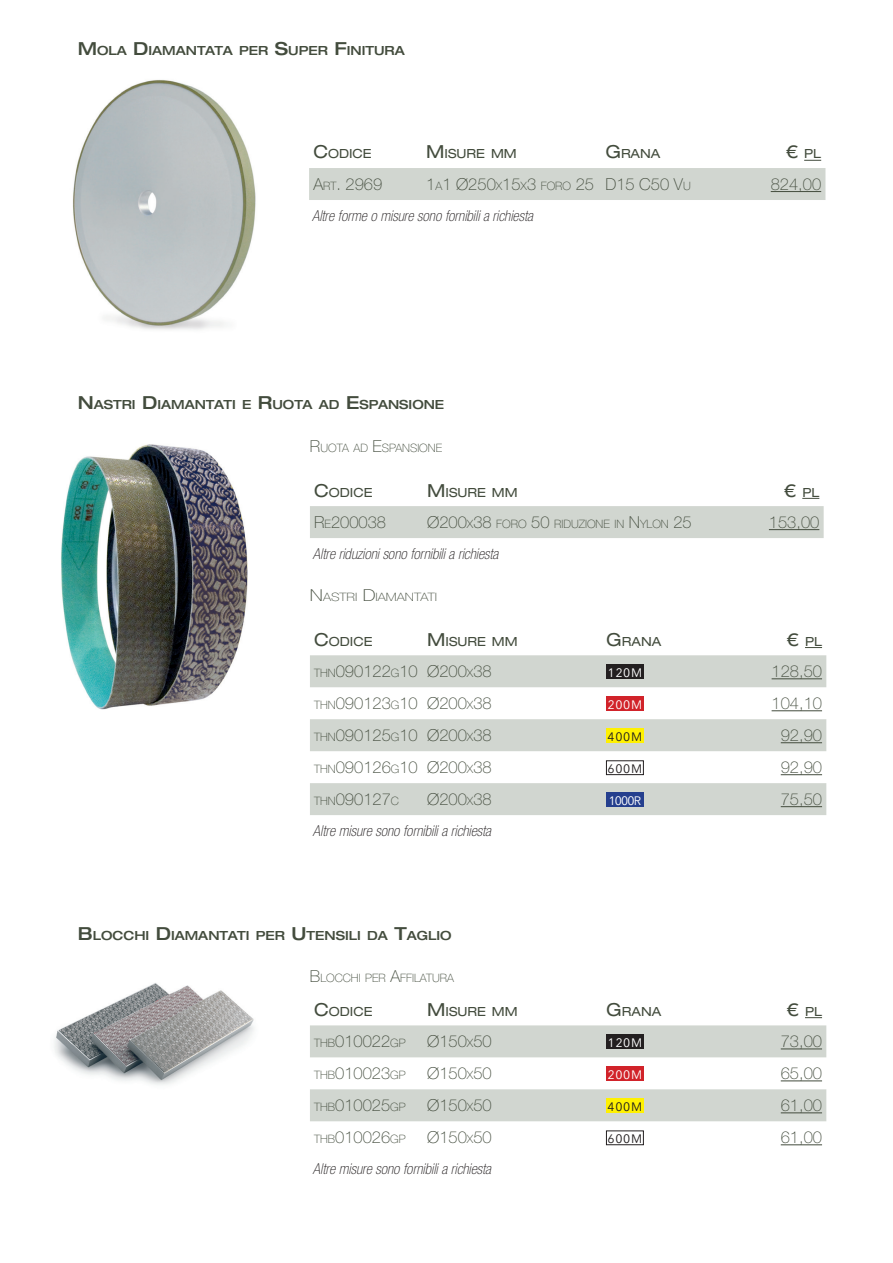
<style>
.page{position:relative;width:893px;height:1263px;background:#fff}
.page>*{position:absolute;margin:0;border:0;box-sizing:border-box;transform-origin:0 0}
.t1{font:100 16.5px "Helvetica Neue LT Pro";color:#434c3d}
.t2{font:300 16.35px "Avenir Next W1 G";color:#fff}
.t3{font:300 16.35px "Avenir Next W1 G";color:#231f20}
.t4{font:italic 100 condensed 15px "Helvetica Neue LT Pro";color:#231f20}
.t5{font:500 expanded 12.6px "Helvetica Neue LT Pro";color:#434c3d}
.t6{font:expanded 12.6px "Helvetica Neue LT Pro";color:#434c3d}
.t7{font:100 11.55px "Helvetica Neue LT Pro";color:#434c3d}
.t8{font:100 11.55px "Helvetica Neue LT Pro";color:#434c3d;scale:1.17 1}
.s1{font-size:18px}
.s2{font-size:11.55px}
.s3{font-size:16.5px}
</style>
<div class="page">
<img style="left:54px;top:983px;width:200px;height:102px">
<img style="left:73px;top:80px;width:183px;height:250px">
<div style="left:309px;top:168px;width:516px;height:32px;background:#d1d6d0"></div>
<svg style="left:804px;top:160px;width:17px;height:1px"></svg>
<hr style="left:771px;top:191px;width:50px;height:1px;background:#434c3d">
<img style="left:61px;top:444px;width:187px;height:266px">
<div style="left:310px;top:506px;width:514px;height:32px;background:#d1d6d0"></div>
<svg style="left:802px;top:498px;width:17px;height:1px"></svg>
<hr style="left:769px;top:529px;width:50px;height:1px;background:#434c3d">
<svg style="left:310px;top:655px;width:516px;height:160px;fill:#d1d6d0"></svg>
<svg style="left:805px;top:647px;width:17px;height:1px"></svg>
<div style="left:606px;top:665px;width:38px;height:14px;background:#231f20"></div>
<hr style="left:772px;top:678px;width:50px;height:1px;background:#434c3d">
<div style="left:606px;top:697px;width:38px;height:14px;background:#d1232a"></div>
<hr style="left:772px;top:710px;width:50px;height:1px;background:#434c3d">
<div style="left:606px;top:729px;width:38px;height:14px;background:#fff101"></div>
<hr style="left:781px;top:742px;width:41px;height:1px;background:#434c3d">
<div style="left:606px;top:760px;width:38px;height:15px;border:1px solid #231f20"></div>
<hr style="left:781px;top:774px;width:41px;height:1px;background:#434c3d">
<div style="left:606px;top:792px;width:38px;height:15px;background:#253f8e"></div>
<hr style="left:781px;top:806px;width:41px;height:1px;background:#434c3d">
<svg style="left:310px;top:1025px;width:516px;height:96px;fill:#d1d6d0"></svg>
<svg style="left:805px;top:1017px;width:17px;height:1px"></svg>
<div style="left:606px;top:1035px;width:38px;height:14px;background:#231f20"></div>
<hr style="left:781px;top:1048px;width:41px;height:1px;background:#434c3d">
<div style="left:606px;top:1067px;width:38px;height:14px;background:#d1232a"></div>
<hr style="left:781px;top:1080px;width:41px;height:1px;background:#434c3d">
<div style="left:606px;top:1099px;width:38px;height:14px;background:#fff101"></div>
<hr style="left:781px;top:1112px;width:41px;height:1px;background:#434c3d">
<div style="left:606px;top:1131px;width:38px;height:14px;border:1px solid #231f20"></div>
<hr style="left:781px;top:1144px;width:41px;height:1px;background:#434c3d">
<p class="t5" style="left:78px;top:43px;width:329px"><span class="s1">M</span>OLA <span class="s1">D</span>IAMANTATA PER <span class="s1">S</span>UPER <span class="s1">F</span>INITURA</p>
<p class="t6" style="left:313px;top:146px;width:60px"><span class="s1">C</span>ODICE</p>
<p class="t6" style="left:426px;top:146px;width:92px"><span class="s1">M</span> ISURE MM</p>
<p class="t6" style="left:605px;top:146px;width:57px"><span class="s1">G</span> RANA</p>
<p class="t6" style="left:786px;top:146px;width:35px"><span class="s1">€</span> PL</p>
<p class="t1" style="left:313px;top:174px;width:70px">A<span class="s2">RT</span>. 2969</p>
<p class="t1" style="left:426px;top:174px;width:266px">1<span class="s2">A</span>1 Ø250<span class="s2">X</span>15<span class="s2">X</span>3 <span class="s2">FORO</span> 25 D15 C50 V<span class="s2">U</span></p>
<p class="t1" style="left:771px;top:174px;width:52px">824,00</p>
<p class="t4" style="left:312px;top:207px;width:222px">Altre forme o misure sono fornibili a richiesta</p>
<p class="t5" style="left:78px;top:397px;width:368px"><span class="s1">N</span>ASTRI <span class="s1">D</span>IAMANTATI E <span class="s1">R</span>UOTA AD <span class="s1">E</span>SPANSIONE</p>
<p class="t7" style="left:310px;top:441px;width:134px"><span class="s3">R</span>UOTA AD <span class="s3">E</span>SPANSIONE</p>
<p class="t6" style="left:314px;top:484px;width:60px"><span class="s1">C</span>ODICE</p>
<p class="t6" style="left:427px;top:484px;width:92px"><span class="s1">M</span> ISURE MM</p>
<p class="t6" style="left:784px;top:484px;width:35px"><span class="s1">€</span> PL</p>
<p class="t1" style="left:314px;top:512px;width:73px">R<span class="s2">E</span>200038</p>
<p class="t7" style="left:427px;top:517px;width:266px"><span class="s3">Ø200</span>X<span class="s3">38</span> FORO <span class="s3">50</span> RIDUZIONE IN <span class="s3">N</span>YLON <span class="s3">25</span></p>
<p class="t1" style="left:769px;top:512px;width:52px">153,00</p>
<p class="t4" style="left:313px;top:545px;width:187px">Altre riduzioni sono fornibili a richiesta</p>
<p class="t8" style="left:310px;top:590px;width:110px"><span class="s3">N</span>ASTRI <span class="s3">D</span>IAMANTATI</p>
<p class="t6" style="left:314px;top:633px;width:60px"><span class="s1">C</span>ODICE</p>
<p class="t6" style="left:427px;top:633px;width:92px"><span class="s1">M</span> ISURE MM</p>
<p class="t6" style="left:606px;top:633px;width:57px"><span class="s1">G</span> RANA</p>
<p class="t6" style="left:787px;top:633px;width:35px"><span class="s1">€</span> PL</p>
<p class="t1" style="left:314px;top:661px;width:179px"><span class="s2">THN</span>090122<span class="s2">G</span>10 Ø200<span class="s2">X</span>38</p>
<p class="t2" style="left:607px;top:661px;width:37px">120m</p>
<p class="t1" style="left:772px;top:661px;width:52px">128,50</p>
<p class="t1" style="left:314px;top:693px;width:179px"><span class="s2">THN</span>090123<span class="s2">G</span>10 Ø200<span class="s2">X</span>38</p>
<p class="t2" style="left:607px;top:693px;width:37px">200m</p>
<p class="t1" style="left:772px;top:693px;width:52px">104,10</p>
<p class="t1" style="left:314px;top:725px;width:179px"><span class="s2">THN</span>090125<span class="s2">G</span>10 Ø200<span class="s2">X</span>38</p>
<p class="t3" style="left:607px;top:725px;width:37px">400m</p>
<p class="t1" style="left:781px;top:725px;width:43px">92,90</p>
<p class="t1" style="left:314px;top:757px;width:179px"><span class="s2">THN</span>090126<span class="s2">G</span>10 Ø200<span class="s2">X</span>38</p>
<p class="t3" style="left:607px;top:758px;width:37px">600m</p>
<p class="t1" style="left:781px;top:757px;width:43px">92,90</p>
<p class="t1" style="left:314px;top:789px;width:86px"><span class="s2">THN</span>090127<span class="s2">C</span></p>
<p class="t1" style="left:427px;top:789px;width:66px">Ø200<span class="s2">X</span>38</p>
<p class="t2" style="left:608px;top:789px;width:35px">1000r</p>
<p class="t1" style="left:781px;top:789px;width:43px">75,50</p>
<p class="t4" style="left:313px;top:822px;width:180px">Altre misure sono fornibili a richiesta</p>
<p class="t5" style="left:78px;top:927px;width:375px"><span class="s1">B</span>LOCCHI <span class="s1">D</span>IAMANTATI PER <span class="s1">U</span>TENSILI DA <span class="s1">T</span>AGLIO</p>
<p class="t7" style="left:310px;top:971px;width:146px"><span class="s3">B</span>LOCCHI PER <span class="s3">A</span>FFILATURA</p>
<p class="t6" style="left:314px;top:1003px;width:60px"><span class="s1">C</span>ODICE</p>
<p class="t6" style="left:427px;top:1003px;width:92px"><span class="s1">M</span> ISURE MM</p>
<p class="t6" style="left:606px;top:1003px;width:57px"><span class="s1">G</span> RANA</p>
<p class="t6" style="left:787px;top:1003px;width:35px"><span class="s1">€</span> PL</p>
<p class="t1" style="left:314px;top:1032px;width:93px"><span class="s2">THB</span>010022<span class="s2">GP</span></p>
<p class="t1" style="left:427px;top:1032px;width:66px">Ø150<span class="s2">X</span>50</p>
<p class="t2" style="left:607px;top:1032px;width:37px">120m</p>
<p class="t1" style="left:781px;top:1032px;width:43px">73,00</p>
<p class="t1" style="left:314px;top:1063px;width:93px"><span class="s2">THB</span>010023<span class="s2">GP</span></p>
<p class="t1" style="left:427px;top:1063px;width:66px">Ø150<span class="s2">X</span>50</p>
<p class="t2" style="left:607px;top:1064px;width:37px">200m</p>
<p class="t1" style="left:781px;top:1063px;width:43px">65,00</p>
<p class="t1" style="left:314px;top:1095px;width:93px"><span class="s2">THB</span>010025<span class="s2">GP</span></p>
<p class="t1" style="left:427px;top:1095px;width:66px">Ø150<span class="s2">X</span>50</p>
<p class="t3" style="left:607px;top:1095px;width:37px">400m</p>
<p class="t1" style="left:781px;top:1095px;width:43px">61,00</p>
<p class="t1" style="left:314px;top:1127px;width:93px"><span class="s2">THB</span>010026<span class="s2">GP</span></p>
<p class="t1" style="left:427px;top:1127px;width:66px">Ø150<span class="s2">X</span>50</p>
<p class="t3" style="left:607px;top:1128px;width:37px">600m</p>
<p class="t1" style="left:781px;top:1127px;width:43px">61,00</p>
<p class="t4" style="left:313px;top:1160px;width:180px">Altre misure sono fornibili a richiesta</p>
</div>
